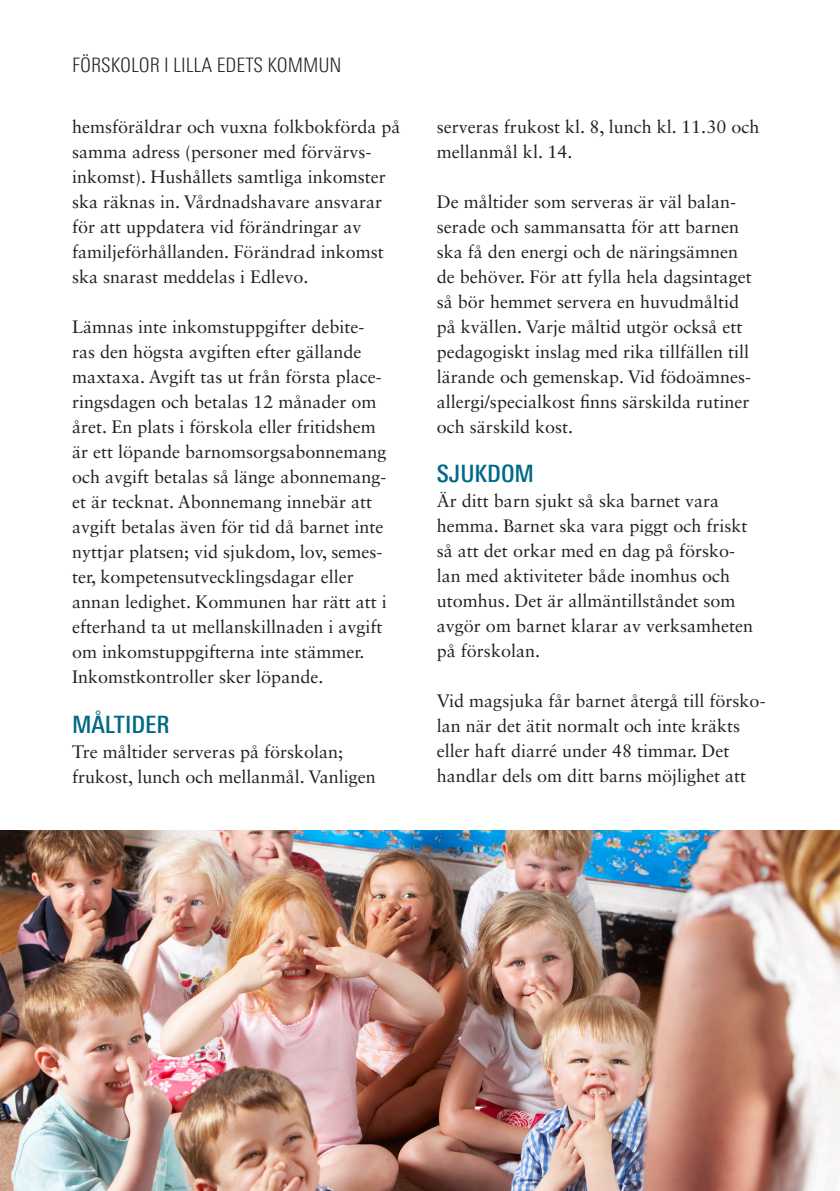
<style>
.page{position:relative;width:840px;height:1191px;background:#fff}
.page>*{position:absolute;margin:0;border:0;box-sizing:border-box;transform-origin:0 0}
.t1{font:500 24px "Linotype Univers 520 Cn";color:#006887}
.t2{font:300 20px "Linotype Univers 320 Cn";color:#231f20}
.t3{font:18px/25px "Sabon LT Std";color:#231f20}
</style>
<div class="page">
<img style="left:0;top:831px;width:839px;height:360px">
<p class="t2" style="left:72px;top:53px;width:271px">FÖRSKOLOR I LILLA EDETS KOMMUN</p>
<p class="t3" style="left:72px;top:114px;width:330px">hemsföräldrar och vuxna folkbokförda på samma adress (personer med förvärvs-</p>
<p class="t3" style="left:72px;top:164px;width:315px">inkomst). Hushållets samtliga inkomster ska räknas in. Vårdnadshavare ansvarar för att uppdatera vid förändringar av familjeförhållanden. Förändrad inkomst ska snarast meddelas i Edlevo.</p>
<p class="t3" style="left:72px;top:314px;width:316px">Lämnas inte inkomstuppgifter debite&shy;ras den högsta avgiften efter gällande maxtaxa. Avgift tas ut från första place&shy;ringsdagen och betalas 12 månader om året. En plats i förskola eller fritidshem är ett löpande barnomsorgsabonnemang och avgift betalas så länge abonnemang&shy;et är tecknat. Abonnemang innebär att avgift betalas även för tid då barnet inte nyttjar platsen; vid sjukdom, lov, semes&shy;ter, kompetensutvecklingsdagar eller annan ledighet. Kommunen har rätt att i efterhand ta ut mellanskillnaden i avgift om inkomstuppgifterna inte stämmer.<br>Inkomstkontroller sker löpande.</p>
<p class="t1" style="left:72px;top:710px;width:99px">MÅLTIDER</p>
<p class="t3" style="left:72px;top:739px;width:305px">Tre måltider serveras på förskolan; frukost, lunch och mellanmål. Vanligen</p>
<p class="t3" style="left:436px;top:114px;width:324px">serveras frukost kl. 8, lunch kl. 11.30 och mellanmål kl. 14.</p>
<p class="t3" style="left:436px;top:189px;width:316px">De måltider som serveras är väl balan&shy;serade och sammansatta för att barnen ska få den energi och de näringsämnen de behöver. För att fylla hela dagsintaget så bör hemmet servera en huvudmåltid på kvällen. Varje måltid utgör också ett pedagogiskt inslag med rika tillfällen till lärande och gemenskap. Vid födoämnes&shy;allergi/specialkost finns särskilda rutiner och särskild kost.</p>
<p class="t1" style="left:436px;top:459px;width:99px">SJUKDOM</p>
<p class="t3" style="left:436px;top:488px;width:318px">Är ditt barn sjukt så ska barnet vara hemma. Barnet ska vara piggt och friskt så att det orkar med en dag på försko&shy;lan med aktiviteter både inomhus och utomhus. Det är allmäntillståndet som avgör om barnet klarar av verksamheten på förskolan.</p>
<p class="t3" style="left:436px;top:688px;width:330px">Vid magsjuka får barnet återgå till försko&shy;lan när det ätit normalt och inte kräkts eller haft diarré under 48 timmar. Det handlar dels om ditt barns möjlighet att</p>
</div>
